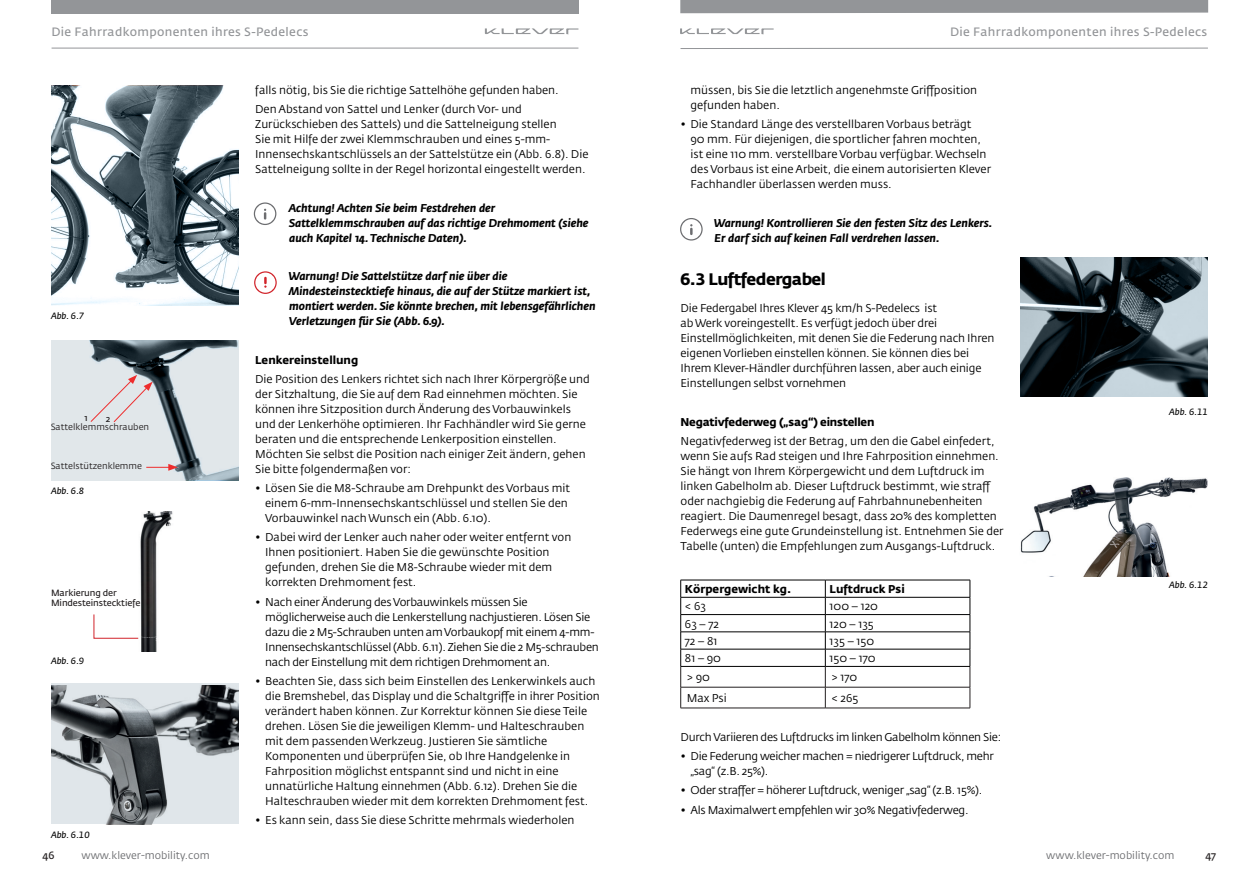
<style>
.page{position:relative;width:1259px;height:893px;background:#fff}
.page>*{position:absolute;margin:0;border:0;box-sizing:border-box;transform-origin:0 0}
.t1{font:700 16.5px "Fedra Sans Std";letter-spacing:-.03em;color:#000001}
.t2{font:12px "Fedra Sans Std";letter-spacing:.03em;color:#939598}
.t3{font:11.25px/15px "Fedra Sans Std";color:#000001}
.t4{font:11.25px/15px "Fedra Sans Std";letter-spacing:-.02em;color:#000001}
.t5{font:italic 700 11.25px/15px "Fedra Sans Std";color:#000001}
.t6{font:700 11.25px "Fedra Sans Std";color:#000001}
.t7{font:700 11.25px "Fedra Sans Std";letter-spacing:-.02em;color:#000001}
.t8{font:10.5px "Fedra Sans Std";color:#6c6d70}
.t9{font:10.5px "Fedra Sans Std";color:#231f20}
.t10{font:italic 9px "Fedra Sans Std";color:#000001}
.t11{font:9px "Fedra Sans Std";color:#231f20}
.t12{font:9px/10.5px "Fedra Sans Std";letter-spacing:-.01em;color:#231f20}
</style>
<div class="page">
<svg style="left:680px;top:47px;width:528px;height:2px"></svg>
<hr style="left:52px;top:48px;width:526px;height:1px;background:#939598">
<div style="left:680px;top:0;width:528px;height:13px;background:#939598"></div>
<div style="left:51px;top:0;width:527px;height:13px;background:#939598"></div>
<svg style="left:680px;top:28px;width:93px;height:6px"></svg>
<svg style="left:485px;top:28px;width:93px;height:6px"></svg>
<svg style="left:52px;top:86px;width:187px;height:219px"></svg>
<svg style="left:51px;top:341px;width:187px;height:140px;background:#bdc5c9"></svg>
<svg style="left:146px;top:464px;width:32px;height:7px"></svg>
<svg style="left:90px;top:375px;width:63px;height:48px;background:#dfdadd"></svg>
<svg style="left:51px;top:684px;width:187px;height:140px;background:#969ca0"></svg>
<svg style="left:1020px;top:257px;width:188px;height:140px;background:#414c52"></svg>
<img style="left:140px;top:511px;width:33px;height:141px">
<svg style="left:93px;top:614px;width:46px;height:25px"></svg>
<img style="left:1020px;top:477px;width:188px;height:99px">
<hr style="left:680px;top:687px;width:145px;height:1px;background:#231f20">
<hr style="left:825px;top:687px;width:145px;height:1px;background:#231f20">
<hr style="left:680px;top:708px;width:145px;height:1px;background:#231f20">
<hr style="left:825px;top:708px;width:145px;height:1px;background:#231f20">
<hr style="left:680px;top:580px;width:145px;height:1px;background:#000001">
<hr style="left:825px;top:580px;width:145px;height:1px;background:#000001">
<hr style="left:680px;top:597px;width:145px;height:1px;background:#000001">
<hr style="left:825px;top:597px;width:145px;height:1px;background:#000001">
<hr style="left:680px;top:614px;width:145px;height:1px;background:#000001">
<hr style="left:825px;top:614px;width:145px;height:1px;background:#000001">
<hr style="left:680px;top:632px;width:145px;height:1px;background:#000001">
<hr style="left:825px;top:632px;width:145px;height:1px;background:#000001">
<hr style="left:680px;top:649px;width:145px;height:1px;background:#000001">
<hr style="left:825px;top:649px;width:145px;height:1px;background:#000001">
<hr style="left:680px;top:666px;width:145px;height:1px;background:#000001">
<hr style="left:825px;top:666px;width:145px;height:1px;background:#000001">
<svg style="left:680px;top:580px;width:1px;height:128px"></svg>
<svg style="left:825px;top:580px;width:1px;height:128px"></svg>
<svg style="left:969px;top:580px;width:1px;height:128px"></svg>
<svg style="left:680px;top:218px;width:22px;height:23px"></svg>
<svg style="left:254px;top:202px;width:22px;height:23px"></svg>
<svg style="left:254px;top:271px;width:23px;height:23px"></svg>
<p class="t2" style="left:51px;top:24px;width:259px">Die Fahrradkomponenten ihres S-Pedelecs</p>
<p class="t2" style="left:950px;top:24px;width:259px">Die Fahrradkomponenten ihres S-Pedelecs</p>
<p class="t10" style="left:51px;top:310px;width:35px">Abb. 6.7</p>
<p class="t12" style="left:85px;top:413px;width:5px">1</p>
<p class="t12" style="left:106px;top:414px;width:6px">2</p>
<p class="t11" style="left:51px;top:421px;width:100px">Sattelklemmschrauben</p>
<p class="t11" style="left:51px;top:460px;width:93px">Sattelstützenklemme</p>
<p class="t10" style="left:51px;top:485px;width:35px">Abb. 6.8</p>
<p class="t12" style="left:51px;top:588px;width:91px">Markierung der<br>Mindesteinstecktiefe</p>
<p class="t10" style="left:51px;top:655px;width:35px">Abb. 6.9</p>
<p class="t10" style="left:51px;top:829px;width:40px">Abb. 6.10</p>
<p class="t3" style="left:255px;top:80px;width:305px;line-height:19.2px">falls nötig, bis Sie die richtige Sattelhöhe gefunden haben.<br>Den Abstand von Sattel und Lenker (durch Vor- und</p>
<p class="t3" style="left:255px;top:117px;width:335px">Zurückschieben des Sattels) und die Sattelneigung stellen<br>Sie mit Hilfe der zwei Klemmschrauben und eines 5-mm-Innensechskantschlüssels an der Sattelstütze ein (Abb. 6.8). Die Sattelneigung sollte in der Regel horizontal eingestellt werden.</p>
<p class="t5" style="left:289px;top:200px;width:301px">Achtung! Achten Sie beim Festdrehen der<br>Sattelklemmschrauben auf das richtige Drehmoment (siehe auch Kapitel 14. Technische Daten).</p>
<p class="t5" style="left:289px;top:269px;width:308px">Warnung! Die Sattelstütze darf nie über die Mindesteinstecktiefe hinaus, die auf der Stütze markiert ist, montiert werden. Sie könnte brechen, mit lebensgefährlichen Verletzungen für Sie (Abb. 6.9).</p>
<p class="t6" style="left:255px;top:353px;width:105px">Lenkereinstellung</p>
<p class="t3" style="left:255px;top:371px;width:336px">Die Position des Lenkers richtet sich nach Ihrer Körpergröße und der Sitzhaltung, die Sie auf dem Rad einnehmen möchten. Sie können ihre Sitzposition durch Änderung des Vorbauwinkels und der Lenkerhöhe optimieren. Ihr Fachhändler wird Sie gerne beraten und die entsprechende Lenkerposition einstellen.<br>Möchten Sie selbst die Position nach einiger Zeit ändern, gehen Sie bitte folgendermaßen vor:</p>
<p class="t3" style="left:265px;top:481px;width:306px;text-indent:-10px">• Lösen Sie die M8-Schraube am Drehpunkt des Vorbaus mit einem 6-mm-Innensechskantschlüssel und stellen Sie den<br>Vorbauwinkel nach Wunsch ein (Abb. 6.10).</p>
<p class="t3" style="left:265px;top:530px;width:308px;text-indent:-10px">• Dabei wird der Lenker auch naher oder weiter entfernt von Ihnen positioniert. Haben Sie die gewünschte Position gefunden, drehen Sie die M8-Schraube wieder mit dem korrekten Drehmoment fest.</p>
<p class="t4" style="left:265px;top:594px;width:335px;text-indent:-10px">• Nach einer Änderung des Vorbauwinkels müssen Sie möglicherweise auch die Lenkerstellung nachjustieren. Lösen Sie dazu die 2 M5-Schrauben unten am Vorbaukopf mit einem 4-mm-Innensechskantschlüssel (Abb. 6.11). Ziehen Sie die 2 M5-schrauben nach der Einstellung mit dem richtigen Drehmoment an.</p>
<p class="t3" style="left:265px;top:673px;width:336px;text-indent:-10px">• Beachten Sie, dass sich beim Einstellen des Lenkerwinkels auch die Bremshebel, das Display und die Schaltgriffe in ihrer Position verändert haben können. Zur Korrektur können Sie diese Teile drehen. Lösen Sie die jeweiligen Klemm- und Halteschrauben mit dem passenden Werkzeug. Justieren Sie sämtliche Komponenten und überprüfen Sie, ob Ihre Handgelenke in Fahrposition möglichst entspannt sind und nicht in eine unnatürliche Haltung einnehmen (Abb. 6.12). Drehen Sie die Halteschrauben wieder mit dem korrekten Drehmoment fest.</p>
<p class="t3" style="left:255px;top:813px;width:321px">• Es kann sein, dass Sie diese Schritte mehrmals wiederholen</p>
<p class="t3" style="left:690px;top:82px;width:288px">müssen, bis Sie die letztlich angenehmste Griffposition gefunden haben.</p>
<p class="t3" style="left:690px;top:117px;width:302px;text-indent:-10px">• Die Standard Länge des verstellbaren Vorbaus beträgt<br>90 mm. Für diejenigen, die sportlicher fahren mochten, ist eine 110 mm. verstellbare Vorbau verfügbar. Wechseln des Vorbaus ist eine Arbeit, die einem autorisierten Klever Fachhandler überlassen werden muss.</p>
<p class="t5" style="left:714px;top:215px;width:279px">Warnung! Kontrollieren Sie den festen Sitz des Lenkers.<br>Er darf sich auf keinen Fall verdrehen lassen.</p>
<h1 class="t1" style="left:680px;top:269px;width:147px">6.3 Luftfedergabel</h1>
<p class="t3" style="left:680px;top:301px;width:315px">Die Federgabel Ihres Klever 45 km/h S-Pedelecs ist<br>ab Werk voreingestellt. Es verfügt jedoch über drei Einstellmöglichkeiten, mit denen Sie die Federung nach Ihren eigenen Vorlieben einstellen können. Sie können dies bei Ihrem Klever-Händler durchführen lassen, aber auch einige Einstellungen selbst vornehmen</p>
<p class="t7" style="left:680px;top:415px;width:195px">Negativfederweg („sag“) einstellen</p>
<p class="t3" style="left:680px;top:434px;width:324px">Negativfederweg ist der Betrag, um den die Gabel einfedert, wenn Sie aufs Rad steigen und Ihre Fahrposition einnehmen.<br>Sie hängt von Ihrem Körpergewicht und dem Luftdruck im linken Gabelholm ab. Dieser Luftdruck bestimmt, wie straff oder nachgiebig die Federung auf Fahrbahnunebenheiten reagiert. Die Daumenregel besagt, dass 20% des kompletten Federwegs eine gute Grundeinstellung ist. Entnehmen Sie der Tabelle (unten) die Empfehlungen zum Ausgangs-Luftdruck.</p>
<p class="t6" style="left:685px;top:582px;width:108px">Körpergewicht kg.</p>
<p class="t6" style="left:829px;top:582px;width:77px">Luftdruck Psi</p>
<p class="t3" style="left:685px;top:599px;width:23px">&lt; 63</p>
<p class="t3" style="left:829px;top:599px;width:50px">100 – 120</p>
<p class="t3" style="left:685px;top:616px;width:35px">63 – 72</p>
<p class="t3" style="left:829px;top:616px;width:46px">120 – 135</p>
<p class="t3" style="left:685px;top:633px;width:34px">72 – 81</p>
<p class="t3" style="left:829px;top:633px;width:46px">135 – 150</p>
<p class="t3" style="left:685px;top:651px;width:38px">81 – 90</p>
<p class="t3" style="left:829px;top:651px;width:48px">150 – 170</p>
<p class="t3" style="left:686px;top:670px;width:25px">&gt; 90</p>
<p class="t3" style="left:831px;top:670px;width:28px">&gt; 170</p>
<p class="t3" style="left:686px;top:690px;width:41px">Max Psi</p>
<p class="t3" style="left:831px;top:690px;width:28px">&lt; 265</p>
<p class="t4" style="left:680px;top:729px;width:322px">Durch Variieren des Luftdrucks im linken Gabelholm können Sie:</p>
<p class="t4" style="left:690px;top:748px;width:305px;text-indent:-10px">• Die Federung weicher machen = niedrigerer Luftdruck, mehr „sag“ (z.B. 25%).</p>
<p class="t4" style="left:680px;top:783px;width:303px">• Oder straffer = höherer Luftdruck, weniger „sag“ (z.B. 15%).</p>
<p class="t4" style="left:680px;top:802px;width:289px">• Als Maximalwert empfehlen wir 30% Negativfederweg.</p>
<p class="t10" style="left:1169px;top:406px;width:40px">Abb. 6.11</p>
<p class="t10" style="left:1169px;top:579px;width:40px">Abb. 6.12</p>
<p class="t9" style="left:43px;top:848px;width:14px">46</p>
<p class="t8" style="left:81px;top:848px;width:130px">www.klever-mobility.com</p>
<p class="t8" style="left:1046px;top:848px;width:130px">www.klever-mobility.com</p>
<p class="t9" style="left:1205px;top:848px;width:12px">47</p>
</div>
